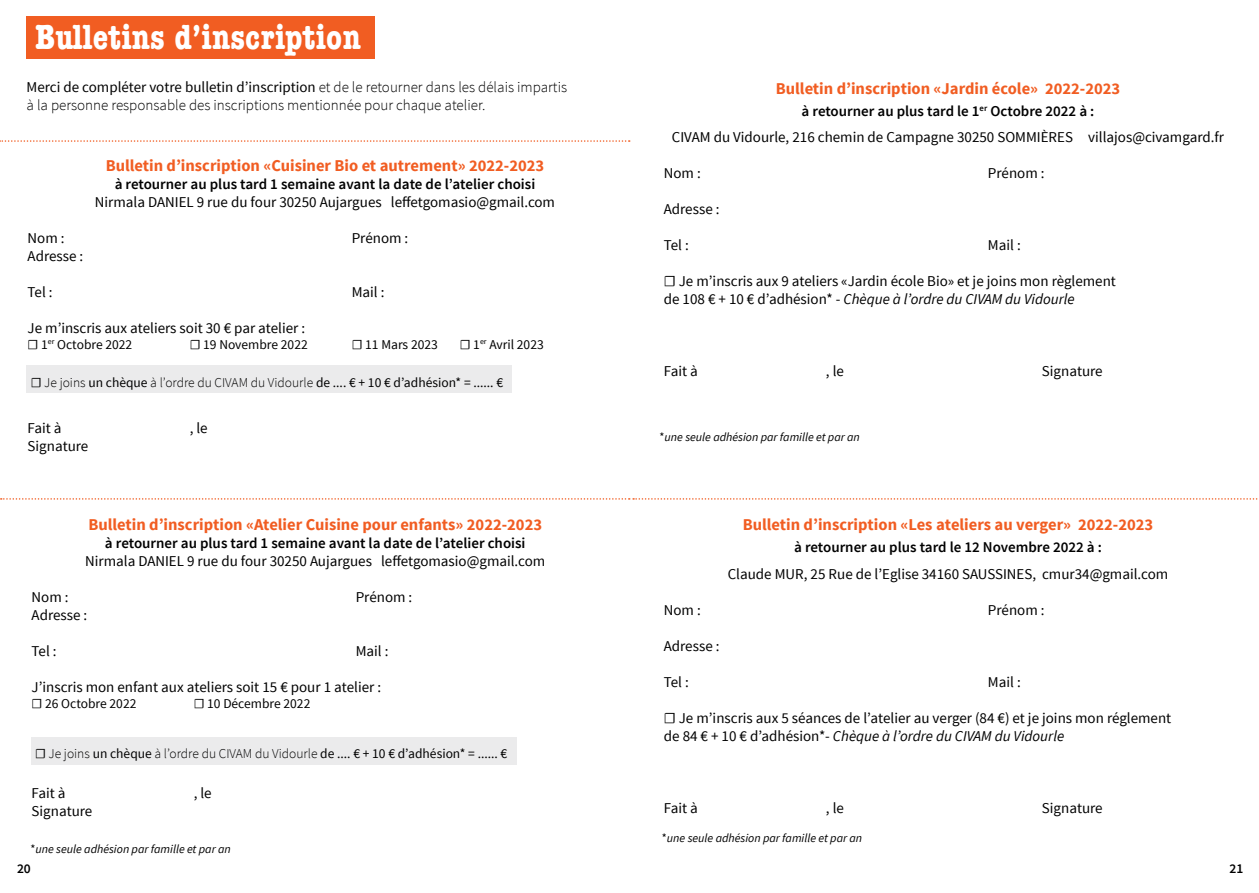
<style>
.page{position:relative;width:1259px;height:893px;background:#fff}
.page>*{position:absolute;margin:0;border:0;box-sizing:border-box;transform-origin:0 0}
.t1{font:700 condensed 36px "American Typewriter";letter-spacing:.01em;color:#fff}
.t2{font:700 16.5px "Source Sans Pro";color:#f15d22}
.t3{font:15px/18px "Source Sans Pro";color:#000}
.t4{font:600 15px "Source Sans Pro";color:#000}
.t5{font:300 15px/18px "Source Sans Pro";color:#000}
.t6{font:13.5px "Source Sans Pro";color:#000}
.t7{font:600 13.5px "Source Sans Pro";color:#000}
.t8{font:italic 12px "Source Sans Pro";color:#000}
.s1{font-weight:400}
.s2{font-weight:600}
.s3{font-style:italic}
.s4{font-weight:300}
.s5{font-style:normal}
</style>
<div class="page">
<div style="left:27px;top:16px;width:348px;height:43px;background:#f15d22"></div>
<svg style="left:0;top:140px;width:630px;height:2px"></svg>
<div style="left:27px;top:366px;width:485px;height:27px;background:#ebebec"></div>
<svg style="left:1px;top:498px;width:1257px;height:2px"></svg>
<div style="left:31px;top:737px;width:485px;height:27px;background:#ebebec"></div>
<h1 class="t1" style="left:35px;top:8px;width:327px">Bulletins d’inscription</h1>
<p class="t5" style="left:27px;top:79px;width:542px"><span class="s1">Merci de compléter votre bulletin d’inscription</span> et de le retourner dans les délais impartis à la personne responsable des inscriptions mentionnée pour chaque atelier.</p>
<p class="t2" style="left:776px;top:78px;width:346px">Bulletin d’inscription «Jardin école» 2022-2023</p>
<p class="t3" style="left:672px;top:98px;width:553px;line-height:26.5px;text-align:center"><span class="s2">à retourner au plus tard le 1</span><sup>er</sup> <span class="s2">Octobre 2022 à :<br></span>CIVAM du Vidourle, 216 chemin de Campagne 30250 SOMMIÈRES villajos@civamgard.fr</p>
<p class="t3" style="left:664px;top:165px;width:38px">Nom :</p>
<p class="t3" style="left:988px;top:165px;width:58px">Prénom :</p>
<p class="t3" style="left:664px;top:201px;width:57px">Adresse :</p>
<p class="t3" style="left:664px;top:237px;width:27px">Tel :</p>
<p class="t3" style="left:988px;top:237px;width:34px">Mail :</p>
<p class="t3" style="left:664px;top:273px;width:454px">☐ Je m’inscris aux 9 ateliers «Jardin école Bio» et je joins mon règlement de 108 € + 10 € d’adhésion* - <span class="s3">Chèque à l’ordre du CIVAM du Vidourle</span></p>
<p class="t2" style="left:106px;top:154px;width:440px">Bulletin d’inscription «Cuisiner Bio et autrement» 2022-2023</p>
<p class="t4" style="left:115px;top:174px;width:422px">à retourner au plus tard 1 semaine avant la date de l’atelier choisi</p>
<p class="t3" style="left:95px;top:193px;width:462px">Nirmala DANIEL 9 rue du four 30250 Aujargues leffetgomasio@gmail.com</p>
<p class="t3" style="left:28px;top:229px;width:38px">Nom :</p>
<p class="t3" style="left:352px;top:229px;width:58px">Prénom :</p>
<p class="t3" style="left:28px;top:247px;width:57px">Adresse :</p>
<p class="t3" style="left:28px;top:283px;width:27px">Tel :</p>
<p class="t3" style="left:352px;top:283px;width:34px">Mail :</p>
<p class="t3" style="left:28px;top:319px;width:279px">Je m’inscris aux ateliers soit 30 € par atelier :</p>
<p class="t6" style="left:28px;top:336px;width:106px">☐ 1<sup>er</sup> Octobre 2022</p>
<p class="t6" style="left:190px;top:336px;width:120px">☐ 19 Novembre 2022</p>
<p class="t6" style="left:352px;top:336px;width:88px">☐ 11 Mars 2023</p>
<p class="t6" style="left:460px;top:336px;width:85px">☐ 1<sup>er</sup> Avril 2023</p>
<p class="t6" style="left:31px;top:374px;width:474px">☐ <span class="s4">Je joins</span> un chèque <span class="s4">à l’ordre du CIVAM du Vidourle</span> de .... € + 10 € d’adhésion* = ...... €</p>
<p class="t3" style="left:28px;top:420px;width:35px">Fait à</p>
<p class="t3" style="left:190px;top:420px;width:20px">, le</p>
<p class="t3" style="left:28px;top:438px;width:62px">Signature</p>
<p class="t2" style="left:88px;top:514px;width:455px">Bulletin d’inscription «Atelier Cuisine pour enfants» 2022-2023</p>
<p class="t4" style="left:105px;top:534px;width:422px">à retourner au plus tard 1 semaine avant la date de l’atelier choisi</p>
<p class="t3" style="left:85px;top:552px;width:462px">Nirmala DANIEL 9 rue du four 30250 Aujargues leffetgomasio@gmail.com</p>
<p class="t3" style="left:32px;top:588px;width:38px">Nom :</p>
<p class="t3" style="left:356px;top:588px;width:58px">Prénom :</p>
<p class="t3" style="left:32px;top:606px;width:57px">Adresse :</p>
<p class="t3" style="left:32px;top:642px;width:27px">Tel :</p>
<p class="t3" style="left:356px;top:642px;width:34px">Mail :</p>
<p class="t3" style="left:32px;top:678px;width:351px">J’inscris mon enfant aux ateliers soit 15 € pour 1 atelier :</p>
<p class="t6" style="left:32px;top:695px;width:106px">☐ 26 Octobre 2022</p>
<p class="t6" style="left:194px;top:695px;width:118px">☐ 10 Décembre 2022</p>
<p class="t6" style="left:35px;top:745px;width:474px">☐ <span class="s4">Je joins</span> un chèque <span class="s4">à l’ordre du CIVAM du Vidourle</span> de .... € + 10 € d’adhésion* = ...... €</p>
<p class="t3" style="left:32px;top:785px;width:35px">Fait à</p>
<p class="t3" style="left:194px;top:785px;width:20px">, le</p>
<p class="t3" style="left:32px;top:803px;width:62px">Signature</p>
<p class="t8" style="left:31px;top:842px;width:202px"><span class="s5">*</span>une seule adhésion par famille et par an</p>
<p class="t3" style="left:664px;top:363px;width:35px">Fait à</p>
<p class="t3" style="left:826px;top:363px;width:20px">, le</p>
<p class="t3" style="left:1042px;top:363px;width:62px">Signature</p>
<p class="t8" style="left:659px;top:430px;width:202px"><span class="s5">*</span>une seule adhésion par famille et par an</p>
<p class="t2" style="left:743px;top:514px;width:412px">Bulletin d’inscription «Les ateliers au verger» 2022-2023</p>
<p class="t4" style="left:794px;top:538px;width:309px">à retourner au plus tard le 12 Novembre 2022 à :</p>
<p class="t3" style="left:728px;top:565px;width:442px">Claude MUR, 25 Rue de l’Eglise 34160 SAUSSINES, cmur34@gmail.com</p>
<p class="t3" style="left:664px;top:601px;width:38px">Nom :</p>
<p class="t3" style="left:988px;top:601px;width:58px">Prénom :</p>
<p class="t3" style="left:664px;top:637px;width:57px">Adresse :</p>
<p class="t3" style="left:664px;top:673px;width:27px">Tel :</p>
<p class="t3" style="left:988px;top:673px;width:34px">Mail :</p>
<p class="t3" style="left:664px;top:709px;width:509px">☐ Je m’inscris aux 5 séances de l’atelier au verger (84 €) et je joins mon réglement de 84 € + 10 € d’adhésion*- <span class="s3">Chèque à l’ordre du CIVAM du Vidourle</span></p>
<p class="t3" style="left:664px;top:799px;width:35px">Fait à</p>
<p class="t3" style="left:826px;top:799px;width:20px">, le</p>
<p class="t3" style="left:1042px;top:799px;width:62px">Signature</p>
<p class="t8" style="left:662px;top:830px;width:202px"><span class="s5">*</span>une seule adhésion par famille et par an</p>
<p class="t7" style="left:17px;top:860px;width:15px">20</p>
<p class="t7" style="left:1229px;top:860px;width:15px">21</p>
</div>
